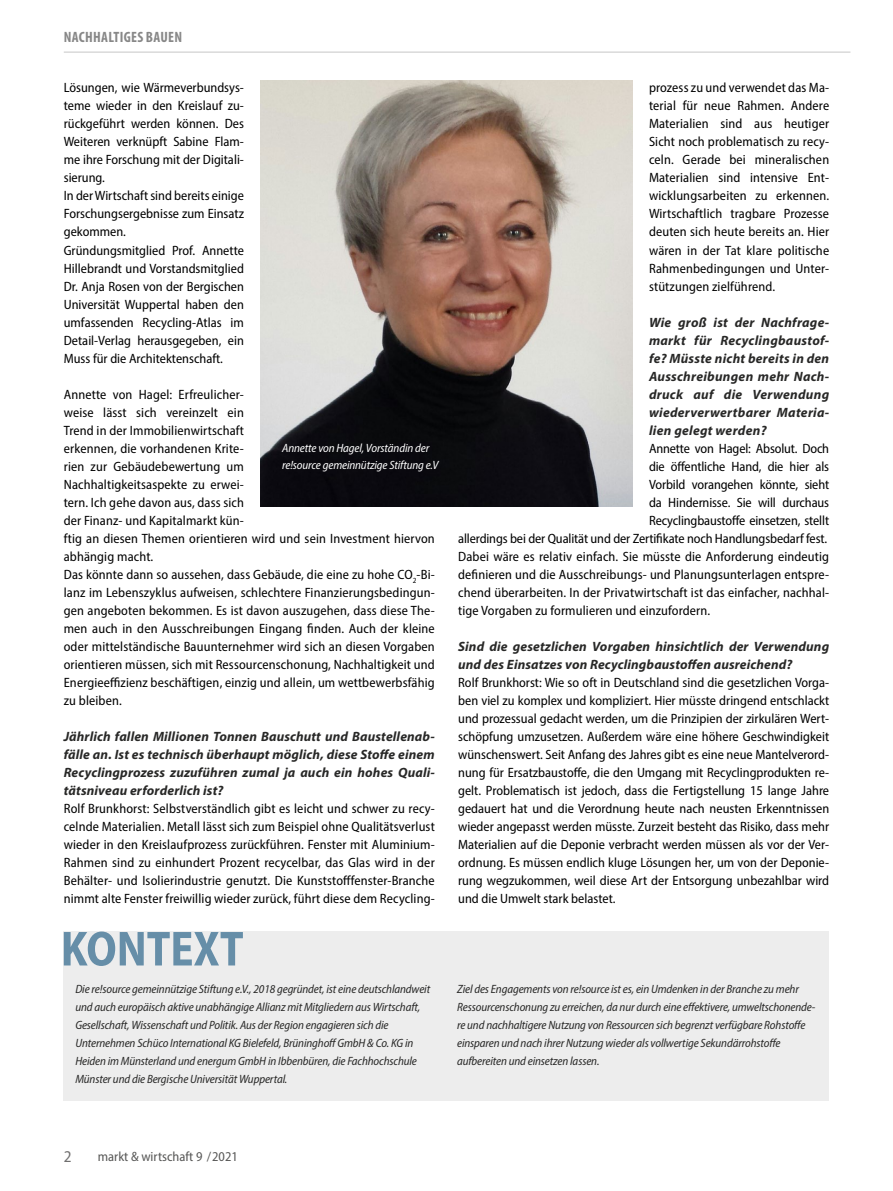
<style>
.page{position:relative;width:893px;height:1191px;background:#fff}
.page>*{position:absolute;margin:0;border:0;box-sizing:border-box;transform-origin:0 0}
.t1{font:semi-condensed 16.5px "Myriad Pro";color:#706f6f}
.Inhalt{font:700 condensed 15px "Myriad Pro";letter-spacing:.02em;color:#878787}
.Fließtext{font:semi-condensed 13.5px/18px "Myriad Pro";letter-spacing:.005em;color:#000;text-align:justify}
.Fließtext-2{font:italic 700 13.5px/18px "Myriad Pro";letter-spacing:.01em;color:#282827;text-align:justify}
.t2{font:semi-condensed 13.5px "Myriad Pro";color:#575756}
.t3{font:italic semi-condensed 12px/18px "Myriad Pro";letter-spacing:-.01em;color:#282827}
.t4{font:italic semi-condensed 12px "Myriad Pro";letter-spacing:-.01em;color:#fff}
</style>
<div class="page">
<div style="left:64px;top:931px;width:765px;height:169px;background:#ededed"></div>
<svg style="left:64px;top:931px;width:179px;height:35px"></svg>
<hr style="left:64px;top:52px;width:786px;height:1px;background:#c6c6c6">
<img style="left:261px;top:81px;width:371px;height:425px">
<p class="Inhalt" style="left:64px;top:27px;width:120px">NACHHALTIGES BAUEN</p>
<p class="Fließtext" style="left:64px;top:79px;width:182px">Lösungen, wie Wärmeverbundsys&shy;teme wieder in den Kreislauf zu&shy;rückgeführt werden können. Des Weiteren verknüpft Sabine Flam&shy;me ihre Forschung mit der Digitali&shy;sierung.</p>
<p class="Fließtext" style="left:64px;top:187px;width:182px">In der Wirtschaft sind bereits einige Forschungsergebnisse zum Einsatz gekommen.</p>
<p class="Fließtext" style="left:64px;top:241px;width:182px">Gründungsmitglied Prof. Annette Hillebrandt und Vorstandsmitglied Dr. Anja Rosen von der Bergischen Universität Wuppertal haben den umfassenden Recycling-Atlas im Detail-Verlag herausgegeben, ein Muss für die Architektenschaft.</p>
<p class="Fließtext" style="left:64px;top:385px;width:373px;text-align:left">Annette von Hagel: Erfreulicher-<br>weise lässt sich vereinzelt ein<br>Trend in der Immobilienwirtschaft<br>erkennen, die vorhandenen Krite-<br>rien zur Gebäudebewertung um<br>Nachhaltigkeitsaspekte zu erwei-<br>tern. Ich gehe davon aus, dass sich<br>der Finanz- und Kapitalmarkt kün-<br>ftig an diesen Themen orientieren wird und sein Investment hiervon abhängig macht.</p>
<p class="Fließtext" style="left:64px;top:565px;width:373px">Das könnte dann so aussehen, dass Gebäude, die eine zu hohe CO<sub>2</sub>-Bi&shy;lanz im Lebenszyklus aufweisen, schlechtere Finanzierungsbedingun&shy;gen angeboten bekommen. Es ist davon auszugehen, dass diese The&shy;men auch in den Ausschreibungen Eingang finden. Auch der kleine oder mittelständische Bauunternehmer wird sich an diesen Vorgaben orientieren müssen, sich mit Ressourcenschonung, Nachhaltigkeit und Energieeffizienz beschäftigen, einzig und allein, um wettbewerbsfähig zu bleiben.</p>
<p class="Fließtext-2" style="left:64px;top:726px;width:372px">Jährlich fallen Millionen Tonnen Bauschutt und Baustellenab&shy;fälle an. Ist es technisch überhaupt möglich, diese Stoffe einem Recyclingprozess zuzuführen zumal ja auch ein hohes Quali&shy;tätsniveau erforderlich ist?</p>
<p class="Fließtext" style="left:64px;top:799px;width:373px">Rolf Brunkhorst: Selbstverständlich gibt es leicht und schwer zu recy&shy;celnde Materialien. Metall lässt sich zum Beispiel ohne Qualitätsverlust wieder in den Kreislaufprozess zurückführen. Fenster mit Aluminium-Rahmen sind zu einhundert Prozent recycelbar, das Glas wird in der Behälter- und Isolierindustrie genutzt. Die Kunststofffenster-Branche nimmt alte Fenster freiwillig wieder zurück, führt diese dem Recycling-</p>
<p class="t4" style="left:282px;top:441px;width:149px">Annette von Hagel, Vorständin der</p>
<p class="t4" style="left:282px;top:457px;width:158px">re!source gemeinnützige Stiftung e.V</p>
<p class="Fließtext" style="left:649px;top:79px;width:182px">prozess zu und verwendet das Ma&shy;terial für neue Rahmen. Andere Materialien sind aus heutiger Sicht noch problematisch zu recy&shy;celn. Gerade bei mineralischen Materialien sind intensive Ent&shy;wicklungsarbeiten zu erkennen.<br>Wirtschaftlich tragbare Prozesse deuten sich heute bereits an. Hier wären in der Tat klare politische Rahmenbedingungen und Unter&shy;stützungen zielführend.</p>
<p class="Fließtext-2" style="left:649px;top:312px;width:182px">Wie groß ist der Nachfrage&shy;markt für Recyclingbaustof&shy;fe? Müsste nicht bereits in den Ausschreibungen mehr Nach&shy;druck auf die Verwendung wiederverwertbarer Materia&shy;lien gelegt werden?</p>
<p class="Fließtext" style="left:458px;top:439px;width:372px;text-align:right">Annette von Hagel: Absolut. Doch<br>die öffentliche Hand, die hier als<br>Vorbild vorangehen könnte, sieht<br>da Hindernisse. Sie will durchaus<br>Recyclingbaustoffe einsetzen, stellt<br>allerdings bei der Qualität und der Zertifikate noch Handlungsbedarf fest.</p>
<p class="Fließtext" style="left:458px;top:547px;width:372px">Dabei wäre es relativ einfach. Sie müsste die Anforderung eindeutig definieren und die Ausschreibungs- und Planungsunterlagen entspre&shy;chend überarbeiten. In der Privatwirtschaft ist das einfacher, nachhal&shy;tige Vorgaben zu formulieren und einzufordern.</p>
<p class="Fließtext-2" style="left:458px;top:636px;width:373px">Sind die gesetzlichen Vorgaben hinsichtlich der Verwendung und des Einsatzes von Recyclingbaustoffen ausreichend?</p>
<p class="Fließtext" style="left:458px;top:673px;width:373px">Rolf Brunkhorst: Wie so oft in Deutschland sind die gesetzlichen Vorga&shy;ben viel zu komplex und kompliziert. Hier müsste dringend entschlackt und prozessual gedacht werden, um die Prinzipien der zirkulären Wert&shy;schöpfung umzusetzen. Außerdem wäre eine höhere Geschwindigkeit wünschenswert. Seit Anfang des Jahres gibt es eine neue Mantelverord&shy;nung für Ersatzbaustoffe, die den Umgang mit Recyclingprodukten re&shy;gelt. Problematisch ist jedoch, dass die Fertigstellung 15 lange Jahre gedauert hat und die Verordnung heute nach neusten Erkenntnissen wieder angepasst werden müsste. Zurzeit besteht das Risiko, dass mehr Materialien auf die Deponie verbracht werden müssen als vor der Ver&shy;ordnung. Es müssen endlich kluge Lösungen her, um von der Deponie&shy;rung wegzukommen, weil diese Art der Entsorgung unbezahlbar wird und die Umwelt stark belastet.</p>
<p class="t3" style="left:75px;top:979px;width:356px">Die re!source gemeinnützige Stiftung e.V., 2018 gegründet, ist eine deutschlandweit und auch europäisch aktive unabhängige Allianz mit Mitgliedern aus Wirtschaft, Gesellschaft, Wissenschaft und Politik. Aus der Region engagieren sich die Unternehmen Schüco International KG Bielefeld, Brüninghoff GmbH &amp; Co. KG in Heiden im Münsterland und energum GmbH in Ibbenbüren, die Fachhochschule Münster und die Bergische Universität Wuppertal.</p>
<p class="t3" style="left:457px;top:979px;width:360px">Ziel des Engagements von re!source ist es, ein Umdenken in der Branche zu mehr Ressourcenschonung zu erreichen, da nur durch eine effektivere, umweltschonende&shy;re und nachhaltigere Nutzung von Ressourcen sich begrenzt verfügbare Rohstoffe einsparen und nach ihrer Nutzung wieder als vollwertige Sekundärrohstoffe aufbereiten und einsetzen lassen.</p>
<p class="t1" style="left:64px;top:1146px;width:9px">2</p>
<p class="t2" style="left:98px;top:1148px;width:142px">markt &amp; wirtschaft 9 /2021</p>
</div>
